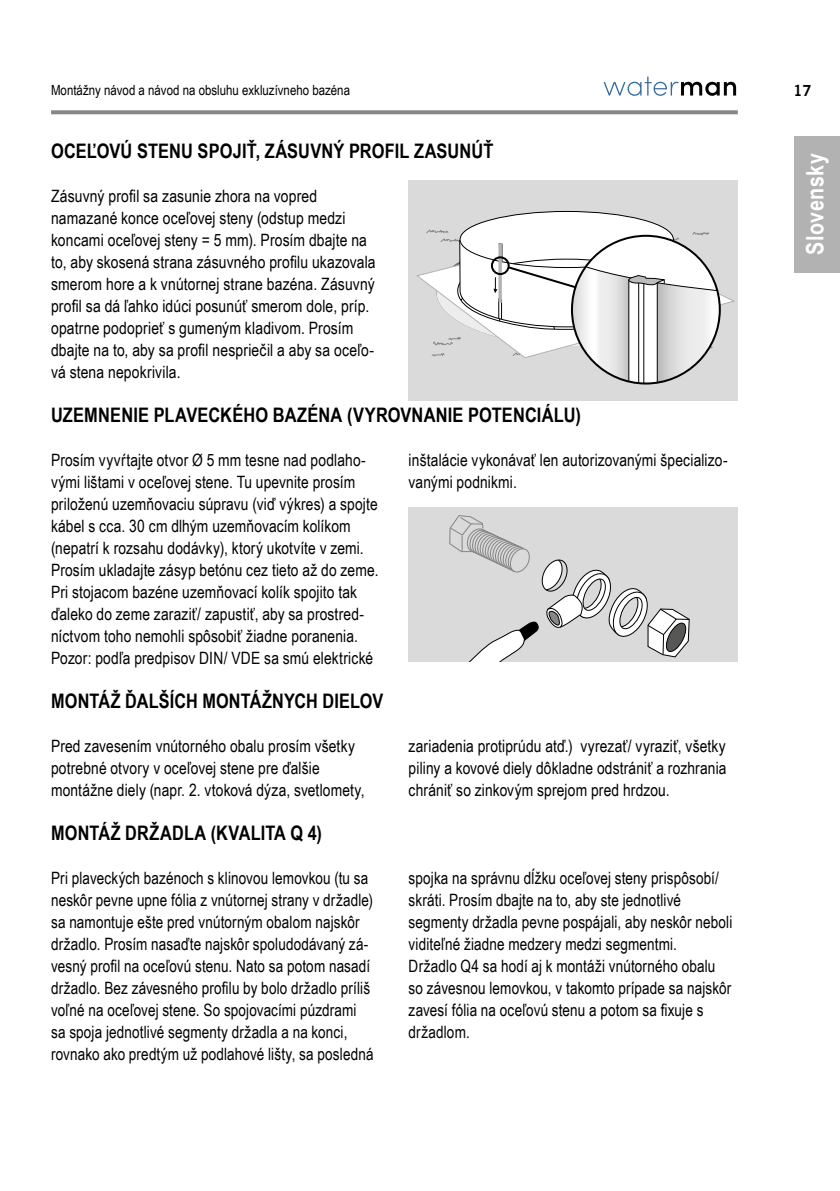
<style>
.page{position:relative;width:840px;height:1191px;background:#fff}
.page>*{position:absolute;margin:0;border:0;box-sizing:border-box;transform-origin:0 0}
.t1{font:700 24px "Arial Narrow";letter-spacing:.02em;color:#fff}
.t2{font:700 20px "Arial Narrow";letter-spacing:.01em;color:#000}
.t3{font:17px/22px "Arial Narrow";letter-spacing:.01em;color:#000}
.t4{font:700 15px "News Gothic BT";color:#000}
.t5{font:14px "Arial Narrow";color:#000}
</style>
<div class="page">
<svg style="left:51px;top:110px;width:686px;height:4px;background:#8f8f8f"></svg>
<div style="left:794px;top:136px;width:45px;height:136px;background:#b3b2b2"></div>
<svg style="left:603px;top:77px;width:132px;height:19px"></svg>
<div style="left:408px;top:508px;width:329px;height:154px;background:#dadada"></div>
<svg style="left:449px;top:515px;width:240px;height:147px"></svg>
<div style="left:408px;top:180px;width:329px;height:220px;background:#dadada"></div>
<svg style="left:416px;top:273px;width:319px;height:53px"></svg>
<div style="left:460px;top:211px;width:213px;height:56px;background:#fff;border-radius:50%"></div>
<svg style="left:425px;top:226px;width:294px;height:159px"></svg>
<div style="left:490px;top:256px;width:19px;height:19px;border:2px solid #000;border-radius:50%"></div>
<p class="t5" style="left:51px;top:80px;width:300px">Montážny návod a návod na obsluhu exkluzívneho bazéna</p>
<p class="t2" style="left:51px;top:136px;width:443px">OCEĽOVÚ STENU SPOJIŤ, ZÁSUVNÝ PROFIL ZASUNÚŤ</p>
<p class="t3" style="left:51px;top:184px;width:326px">Zásuvný profil sa zasunie zhora na vopred namazané konce oceľovej steny (odstup medzi koncami oceľovej steny = 5 mm). Prosím dbajte na to, aby skosená strana zásuvného profilu ukazovala smerom hore a k vnútornej strane bazéna. Zásuvný profil sa dá ľahko idúci posunúť smerom dole, príp. opatrne podoprieť s gumeným kladivom. Prosím dbajte na to, aby sa profil nespriečil a aby sa oceľo&shy;vá stena nepokrivila.</p>
<p class="t2" style="left:51px;top:400px;width:531px">UZEMNENIE PLAVECKÉHO BAZÉNA (VYROVNANIE POTENCIÁLU)</p>
<p class="t3" style="left:51px;top:448px;width:329px">Prosím vyvŕtajte otvor Ø 5 mm tesne nad podlaho&shy;vými lištami v oceľovej stene. Tu upevnite prosím priloženú uzemňovaciu súpravu (viď výkres) a spojte kábel s cca. 30 cm dlhým uzemňovacím kolíkom (nepatrí k rozsahu dodávky), ktorý ukotvíte v zemi.<br>Prosím ukladajte zásyp betónu cez tieto až do zeme.<br>Pri stojacom bazéne uzemňovací kolík spojito tak ďaleko do zeme zaraziť/ zapustiť, aby sa prostred&shy;níctvom toho nemohli spôsobiť žiadne poranenia.<br>Pozor: podľa predpisov DIN/ VDE sa smú elektrické</p>
<p class="t3" style="left:408px;top:448px;width:320px">inštalácie vykonávať len autorizovanými špecializo&shy;vanými podnikmi.</p>
<p class="t2" style="left:51px;top:686px;width:333px">MONTÁŽ ĎALŠÍCH MONTÁŽNYCH DIELOV</p>
<p class="t3" style="left:51px;top:734px;width:315px">Pred zavesením vnútorného obalu prosím všetky potrebné otvory v oceľovej stene pre ďalšie montážne diely (napr. 2. vtoková dýza, svetlomety,</p>
<p class="t3" style="left:408px;top:734px;width:319px;text-align:justify">zariadenia protiprúdu atď.) vyrezať/ vyraziť, všetky piliny a kovové diely dôkladne odstrániť a rozhrania chrániť so zinkovým sprejom pred hrdzou.</p>
<p class="t2" style="left:51px;top:818px;width:272px">MONTÁŽ DRŽADLA (KVALITA Q 4)</p>
<p class="t3" style="left:51px;top:866px;width:324px">Pri plaveckých bazénoch s klinovou lemovkou (tu sa neskôr pevne upne fólia z vnútornej strany v držadle) sa namontuje ešte pred vnútorným obalom najskôr držadlo. Prosím nasaďte najskôr spoludodávaný zá&shy;vesný profil na oceľovú stenu. Nato sa potom nasadí držadlo. Bez závesného profilu by bolo držadlo príliš voľné na oceľovej stene. So spojovacími púzdrami sa spoja jednotlivé segmenty držadla a na konci, rovnako ako predtým už podlahové lišty, sa posledná</p>
<p class="t3" style="left:408px;top:866px;width:325px">spojka na správnu dĺžku oceľovej steny prispôsobí/ skráti. Prosím dbajte na to, aby ste jednotlivé segmenty držadla pevne pospájali, aby neskôr neboli viditeľné žiadne medzery medzi segmentmi.<br>Držadlo Q4 sa hodí aj k montáži vnútorného obalu so závesnou lemovkou, v takomto prípade sa najskôr zavesí fólia na oceľovú stenu a potom sa fixuje s držadlom.</p>
<p class="t4" style="left:793px;top:82px;width:20px">17</p>
<h1 class="t1" style="left:796px;top:255px;width:103px;rotate:-90deg">Slovensky</h1>
</div>
